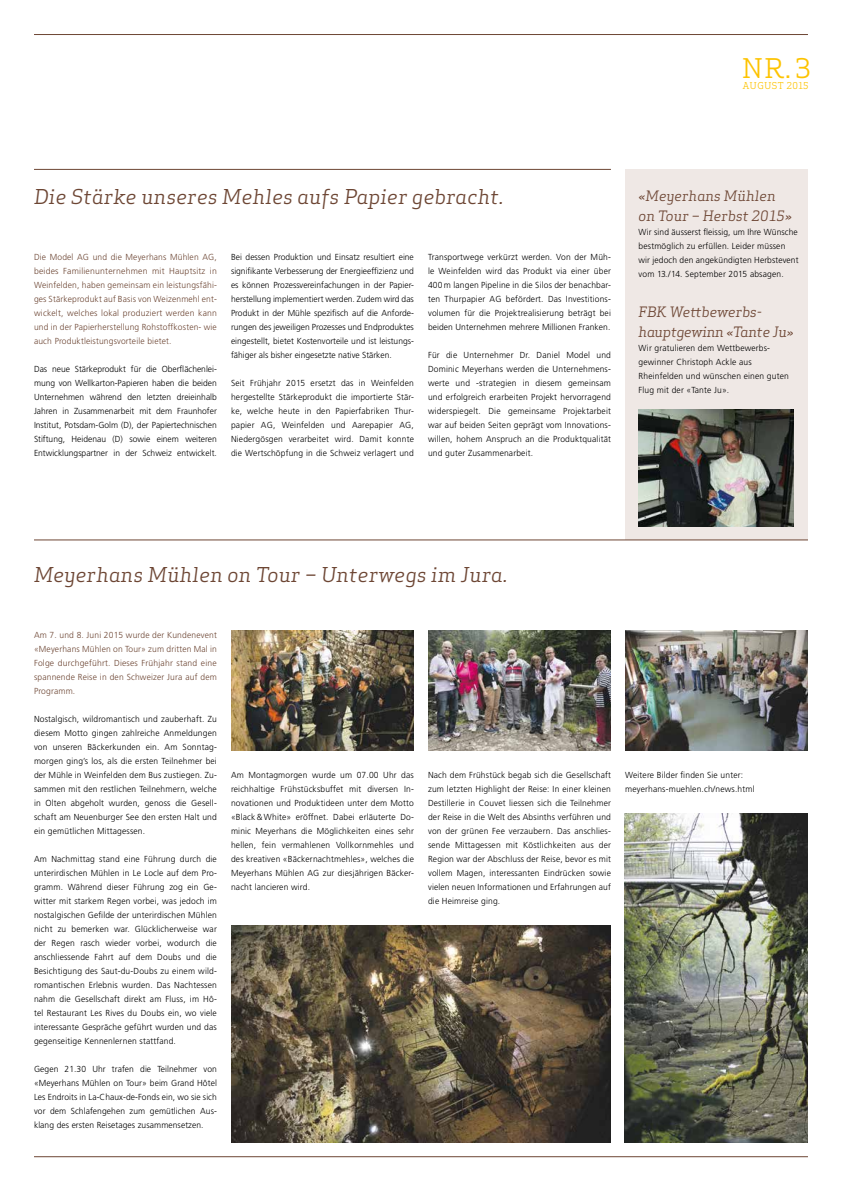
<style>
.page{position:relative;width:842px;height:1191px;background:#fff}
.page>*{position:absolute;margin:0;border:0;box-sizing:border-box;transform-origin:0 0}
.t1{font:26.5px "Apex Serif";color:#fdc300}
.t2{font:italic 20px "Apex Serif";letter-spacing:.02em;color:#6d4634}
.t3{font:italic 14px/20px "Apex Serif";letter-spacing:-.01em;color:#6d4634}
.t4{font:italic 14px/20px "Apex Serif";letter-spacing:.01em;color:#6d4634}
.t5{font:9.2px "Apex Serif";letter-spacing:.07em;color:#fdc300}
.t6{font:300 8.8px/14px "Frutiger LT";letter-spacing:.02em;color:#000;text-align:justify}
.t7{font:300 8.8px/14px "Frutiger LT";letter-spacing:.02em;color:#6d4634;text-align:justify}
</style>
<div class="page">
<div style="left:625px;top:169px;width:183px;height:371px;background:#efe8e5"></div>
<hr style="left:34px;top:34px;width:774px;height:1px;background:#6d4634">
<hr style="left:34px;top:169px;width:577px;height:1px;background:#6d4634">
<hr style="left:34px;top:1156px;width:774px;height:1px;background:#6d4634">
<hr style="left:34px;top:539px;width:774px;height:1px;background:#6d4634">
<img style="left:231px;top:925px;width:380px;height:217px">
<img style="left:231px;top:630px;width:183px;height:120px">
<img style="left:625px;top:813px;width:183px;height:329px">
<img style="left:428px;top:630px;width:183px;height:120px">
<img style="left:625px;top:630px;width:183px;height:120px">
<img style="left:638px;top:409px;width:156px;height:117px">
<h1 class="t1" style="left:742px;top:51px;width:71px">NR. 3</h1>
<p class="t5" style="left:743px;top:80px;width:68px">AUGUST 2015</p>
<h2 class="t2" style="left:34px;top:184px;width:471px">Die Stärke unseres Mehles aufs Papier gebracht.</h2>
<p class="t7" style="left:34px;top:250px;width:184px">Die Model AG und die Meyerhans Mühlen AG, beides Familienunternehmen mit Hauptsitz in Weinfelden, haben gemeinsam ein leistungsfähi&shy;ges Stärkeprodukt auf Basis von Weizenmehl ent&shy;wickelt, welches lokal produziert werden kann und in der Papierherstellung Rohstoffkosten- wie auch Produktleistungsvorteile bietet.</p>
<p class="t6" style="left:34px;top:362px;width:184px">Das neue Stärkeprodukt für die Oberflächenlei&shy;mung von Wellkarton-Papieren haben die beiden Unternehmen während den letzten dreieinhalb Jahren in Zusammenarbeit mit dem Fraunhofer Institut, Potsdam-Golm (D), der Papiertechnischen Stiftung, Heidenau (D) sowie einem weiteren Entwicklungspartner in der Schweiz entwickelt.</p>
<p class="t6" style="left:231px;top:250px;width:184px">Bei dessen Produktion und Einsatz resultiert eine signifikante Verbesserung der Energieeffizienz und es können Prozessvereinfachungen in der Papier&shy;herstellung implementiert werden. Zudem wird das Produkt in der Mühle spezifisch auf die Anforde&shy;rungen des jeweiligen Prozesses und Endproduktes eingestellt, bietet Kostenvorteile und ist leistungs&shy;fähiger als bisher eingesetzte native Stärken.</p>
<p class="t6" style="left:231px;top:376px;width:184px">Seit Frühjahr 2015 ersetzt das in Weinfelden hergestellte Stärkeprodukt die importierte Stär&shy;ke, welche heute in den Papierfabriken Thur&shy;papier AG, Weinfelden und Aarepapier AG, Niedergösgen verarbeitet wird. Damit konnte die Wertschöpfung in die Schweiz verlagert und</p>
<p class="t6" style="left:428px;top:250px;width:184px">Transportwege verkürzt werden. Von der Müh&shy;le Weinfelden wird das Produkt via einer über 400 m langen Pipeline in die Silos der benachbar&shy;ten Thurpapier AG befördert. Das Investitions&shy;volumen für die Projektrealisierung beträgt bei beiden Unternehmen mehrere Millionen Franken.</p>
<p class="t6" style="left:428px;top:348px;width:184px">Für die Unternehmer Dr. Daniel Model und Dominic Meyerhans werden die Unternehmens&shy;werte und -strategien in diesem gemeinsam und erfolgreich erarbeiten Projekt hervorragend widerspiegelt. Die gemeinsame Projektarbeit war auf beiden Seiten geprägt vom Innovations&shy;willen, hohem Anspruch an die Produktqualität und guter Zusammenarbeit.</p>
<h3 class="t4" style="left:639px;top:185px;width:155px">«Meyerhans Mühlen on Tour – Herbst 2015»</h3>
<p class="t6" style="left:639px;top:225px;width:161px;text-align:left">Wir sind äusserst fleissig, um Ihre Wünsche bestmöglich zu erfüllen. Leider müssen wir jedoch den angekündigten Herbstevent vom 13./14. September 2015 absagen.</p>
<h3 class="t3" style="left:639px;top:301px;width:157px">FBK Wettbewerbs&shy;hauptgewinn «Tante Ju»</h3>
<p class="t6" style="left:639px;top:341px;width:152px;text-align:left">Wir gratulieren dem Wettbewerbs&shy;gewinner Christoph Ackle aus<br>Rheinfelden und wünschen einen guten<br>Flug mit der «Tante Ju».</p>
<h2 class="t2" style="left:34px;top:562px;width:475px">Meyerhans Mühlen on Tour – Unterwegs im Jura.</h2>
<p class="t7" style="left:34px;top:628px;width:184px">Am 7. und 8. Juni 2015 wurde der Kundenevent «Meyerhans Mühlen on Tour» zum dritten Mal in Folge durchgeführt. Dieses Frühjahr stand eine spannende Reise in den Schweizer Jura auf dem Programm.</p>
<p class="t6" style="left:34px;top:712px;width:184px">Nostalgisch, wildromantisch und zauberhaft. Zu diesem Motto gingen zahlreiche Anmeldungen von unseren Bäckerkunden ein. Am Sonntag&shy;morgen ging’s los, als die ersten Teilnehmer bei der Mühle in Weinfelden dem Bus zustiegen. Zu&shy;sammen mit den restlichen Teilnehmern, welche in Olten abgeholt wurden, genoss die Gesell&shy;schaft am Neuenburger See den ersten Halt und ein gemütlichen Mittagessen.</p>
<p class="t6" style="left:34px;top:852px;width:184px">Am Nachmittag stand eine Führung durch die unterirdischen Mühlen in Le Locle auf dem Pro&shy;gramm. Während dieser Führung zog ein Ge&shy;witter mit starkem Regen vorbei, was jedoch im nostalgischen Gefilde der unterirdischen Mühlen nicht zu bemerken war. Glücklicherweise war der Regen rasch wieder vorbei, wodurch die anschliessende Fahrt auf dem Doubs und die Besichtigung des Saut-du-Doubs zu einem wild&shy;romantischen Erlebnis wurden. Das Nachtessen nahm die Gesellschaft direkt am Fluss, im Hô&shy;tel Restaurant Les Rives du Doubs ein, wo viele interessante Gespräche geführt wurden und das gegenseitige Kennenlernen stattfand.</p>
<p class="t6" style="left:34px;top:1062px;width:184px">Gegen 21.30 Uhr trafen die Teilnehmer von «Meyerhans Mühlen on Tour» beim Grand Hôtel Les Endroits in La-Chaux-de-Fonds ein, wo sie sich vor dem Schlafengehen zum gemütlichen Aus&shy;klang des ersten Reisetages zusammensetzen.</p>
<p class="t6" style="left:231px;top:768px;width:184px">Am Montagmorgen wurde um 07.00 Uhr das reichhaltige Frühstücksbuffet mit diversen In&shy;novationen und Produktideen unter dem Motto «Black&amp; White» eröffnet. Dabei erläuterte Do&shy;minic Meyerhans die Möglichkeiten eines sehr hellen, fein vermahlenen Vollkornmehles und des kreativen «Bäckernachtmehles», welches die Meyerhans Mühlen AG zur diesjährigen Bäcker&shy;nacht lancieren wird.</p>
<p class="t6" style="left:428px;top:768px;width:184px">Nach dem Frühstück begab sich die Gesellschaft zum letzten Highlight der Reise: In einer kleinen Destillerie in Couvet liessen sich die Teilnehmer der Reise in die Welt des Absinths verführen und von der grünen Fee verzaubern. Das anschlies&shy;sende Mittagessen mit Köstlichkeiten aus der Region war der Abschluss der Reise, bevor es mit vollem Magen, interessanten Eindrücken sowie vielen neuen Informationen und Erfahrungen auf die Heimreise ging.</p>
<p class="t6" style="left:625px;top:768px;width:131px">Weitere Bilder finden Sie unter: meyerhans-muehlen.ch/news.html</p>
</div>
